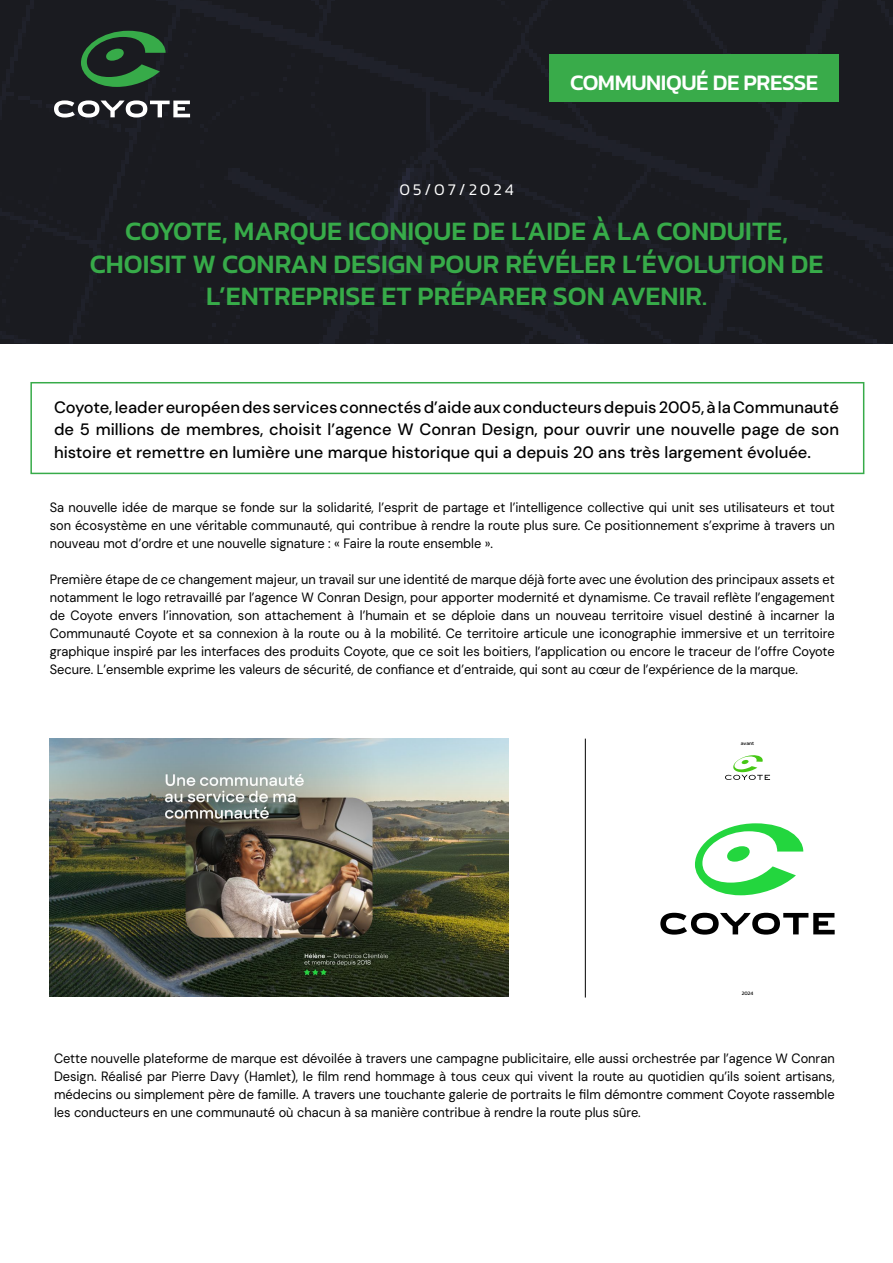
<style>
.page{position:relative;width:893px;height:1263px;background:#fff}
.page>*{position:absolute;margin:0;border:0;box-sizing:border-box;transform-origin:0 0}
.t1{font:500 27px/32.4px "Kanit";color:#37ab49;text-align:center}
.t2{font:500 22.5px "Kanit";letter-spacing:-.02em;color:#fff}
.t3{font:500 16.5px/22.5px "DM Sans 18 pt";color:#000;text-align:justify}
.t4{font:300 16.5px "Kanit";letter-spacing:.175em;color:#fff}
.t5{font:13.5px/18px "DM Sans 18 pt";color:#000;text-align:justify;scale:.95 1}
.t6{font:5.25px "Kanit";color:#000}
</style>
<div class="page">
<div style="left:30px;top:382px;width:834px;height:92px;border:2px solid #37ab49"></div>
<img style="left:0;top:0;width:893px;height:344px">
<svg style="left:81px;top:31px;width:85px;height:56px;background:#244f2f"></svg>
<svg style="left:54px;top:100px;width:136px;height:17px"></svg>
<div style="left:549px;top:54px;width:290px;height:48px;background:#39ab4a"></div>
<img style="left:50px;top:739px;width:459px;height:258px">
<svg style="left:695px;top:823px;width:108px;height:72px"></svg>
<svg style="left:660px;top:913px;width:175px;height:21px"></svg>
<svg style="left:725px;top:755px;width:45px;height:25px"></svg>
<hr style="left:585px;top:739px;width:1px;height:258px;background:#000">
<p class="t4" style="left:400px;top:178px;width:116px">05/07/2024</p>
<h2 class="t2" style="left:570px;top:66px;width:250px">COMMUNIQUÉ DE PRESSE</h2>
<h1 class="t1" style="left:90px;top:214px;width:735px">COYOTE, MARQUE ICONIQUE DE L’AIDE À LA CONDUITE,<br>CHOISIT W CONRAN DESIGN POUR RÉVÉLER L’ÉVOLUTION DE<br>L’ENTREPRISE ET PRÉPARER SON AVENIR.</h1>
<p class="t3" style="left:54px;top:396px;width:786px">Coyote, leader européen des services connectés d’aide aux conducteurs depuis 2005, à la Communauté de 5 millions de membres, choisit l’agence W Conran Design, pour ouvrir une nouvelle page de son histoire et remettre en lumière une marque historique qui a depuis 20 ans très largement évoluée.</p>
<p class="t5" style="left:50px;top:498px;width:828px">Sa nouvelle idée de marque se fonde sur la solidarité, l’esprit de partage et l’intelligence collective qui unit ses utilisateurs et tout son écosystème en une véritable communauté, qui contribue à rendre la route plus sure. Ce positionnement s’exprime à travers un nouveau mot d’ordre et une nouvelle signature : « Faire la route ensemble ».</p>
<p class="t5" style="left:50px;top:570px;width:828px">Première étape de ce changement majeur, un travail sur une identité de marque déjà forte avec une évolution des principaux assets et notamment le logo retravaillé par l’agence W Conran Design, pour apporter modernité et dynamisme. Ce travail reflète l’engagement de Coyote envers l’innovation, son attachement à l’humain et se déploie dans un nouveau territoire visuel destiné à incarner la Communauté Coyote et sa connexion à la route ou à la mobilité. Ce territoire articule une iconographie immersive et un territoire graphique inspiré par les interfaces des produits Coyote, que ce soit les boitiers, l’application ou encore le traceur de l’offre Coyote Secure. L’ensemble exprime les valeurs de sécurité, de confiance et d’entraide, qui sont au cœur de l’expérience de la marque.</p>
<p class="t6" style="left:741px;top:740px;width:15px">avant</p>
<p class="t6" style="left:742px;top:989px;width:13px">2024</p>
<p class="t5" style="left:54px;top:1049px;width:823px">Cette nouvelle plateforme de marque est dévoilée à travers une campagne publicitaire, elle aussi orchestrée par l’agence W Conran Design. Réalisé par Pierre Davy (Hamlet), le film rend hommage à tous ceux qui vivent la route au quotidien qu’ils soient artisans, médecins ou simplement père de famille. A travers une touchante galerie de portraits le film démontre comment Coyote rassemble les conducteurs en une communauté où chacun à sa manière contribue à rendre la route plus sûre.</p>
</div>
